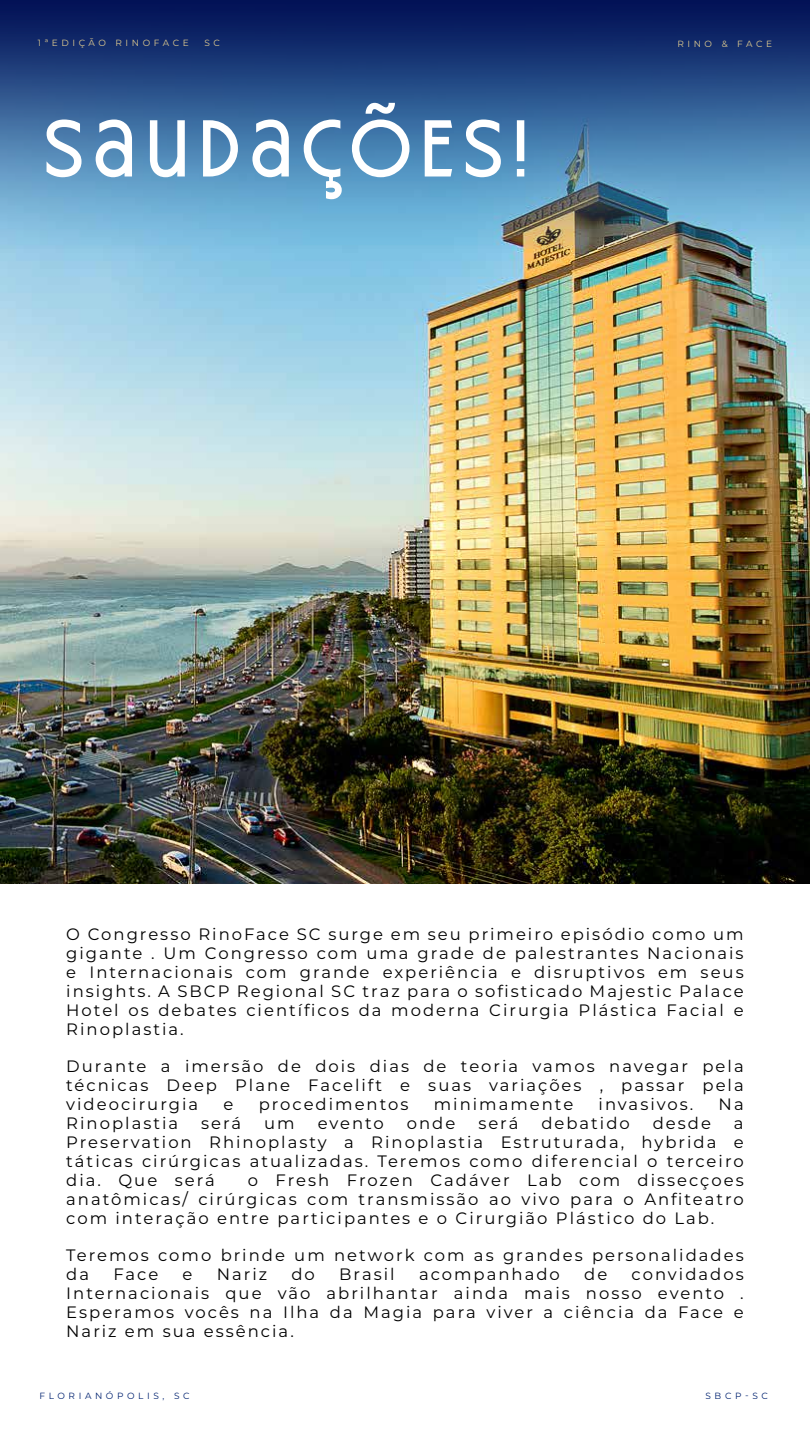
<style>
.page{position:relative;width:810px;height:1440px;background:#fff}
.page>*{position:absolute;margin:0;border:0;box-sizing:border-box;transform-origin:0 0}
.t1{font:700 75px "Florisha";letter-spacing:.035em;color:#fff}
.t2{font:16.5px/18.9px "Montserrat";letter-spacing:.12em;color:#000;text-align:justify}
.t3{font:9px "Montserrat";letter-spacing:.4em;color:#deca8f}
.t4{font:9px "Montserrat";letter-spacing:.4em;color:#002270}
</style>
<div class="page">
<img style="left:0;top:248px;width:810px;height:635px">
<svg style="left:0;top:0;width:810px;height:248px;background:#3e699a"></svg>
<p class="t3" style="left:38px;top:37px;width:153px">1ªEDIÇÃO RINOFACE</p>
<p class="t3" style="left:204px;top:37px;width:17px">S C</p>
<p class="t3" style="left:677px;top:38px;width:96px">RINO &amp; FACE</p>
<h1 class="t1" style="left:41px;top:95px;width:489px">SAUDAÇÕES!</h1>
<p class="t2" style="left:66px;top:924px;width:679px">O Congresso RinoFace SC surge em seu primeiro episódio como um gigante . Um Congresso com uma grade de palestrantes Nacionais e Internacionais com grande experiência e disruptivos em seus insights. A SBCP Regional SC traz para o sofisticado Majestic Palace Hotel os debates científicos da moderna Cirurgia Plástica Facial e Rinoplastia.</p>
<p class="t2" style="left:66px;top:1057px;width:679px">Durante a imersão de dois dias de teoria vamos navegar pela técnicas Deep Plane Facelift e suas variações , passar pela videocirurgia</p>
<p class="t2" style="left:223px;top:1094px;width:11px">e</p>
<p class="t2" style="left:259px;top:1094px;width:151px">procedimentos</p>
<p class="t2" style="left:434px;top:1094px;width:141px">minimamente</p>
<p class="t2" style="left:599px;top:1094px;width:96px">invasivos.</p>
<p class="t2" style="left:719px;top:1094px;width:27px">Na</p>
<p class="t2" style="left:66px;top:1113px;width:113px">Rinoplastia</p>
<p class="t2" style="left:201px;top:1113px;width:42px">será</p>
<p class="t2" style="left:264px;top:1113px;width:32px">um</p>
<p class="t2" style="left:318px;top:1113px;width:68px">evento</p>
<p class="t2" style="left:407px;top:1113px;width:50px">onde</p>
<p class="t2" style="left:478px;top:1113px;width:42px">será</p>
<p class="t2" style="left:541px;top:1113px;width:90px">debatido</p>
<p class="t2" style="left:653px;top:1113px;width:60px">desde</p>
<p class="t2" style="left:66px;top:1113px;width:679px;text-indent:668px">a Preservation Rhinoplasty a Rinoplastia Estruturada, hybrida e táticas cirúrgicas atualizadas. Teremos como diferencial o terceiro dia. Que será</p>
<p class="t2" style="left:66px;top:1170px;width:679px;text-indent:182px">o Fresh Frozen Cadáver Lab com dissecçoes anatômicas/ cirúrgicas com transmissão ao vivo para o Anfiteatro com interação entre participantes e o Cirurgião Plástico do Lab.</p>
<p class="t2" style="left:66px;top:1246px;width:679px">Teremos como brinde um network com as grandes personalidades da</p>
<p class="t2" style="left:66px;top:1264px;width:679px;text-indent:565px">convidados Internacionais que vão abrilhantar ainda mais nosso evento .<br>Esperamos vocês na Ilha da Magia para viver a ciência da Face e Nariz em sua essência.</p>
<p class="t2" style="left:113px;top:1264px;width:46px">Face</p>
<p class="t2" style="left:183px;top:1264px;width:11px">e</p>
<p class="t2" style="left:217px;top:1264px;width:52px">Nariz</p>
<p class="t2" style="left:291px;top:1264px;width:25px">do</p>
<p class="t2" style="left:339px;top:1264px;width:57px">Brasil</p>
<p class="t2" style="left:419px;top:1264px;width:142px">acompanhado</p>
<p class="t2" style="left:584px;top:1264px;width:25px">de</p>
<p class="t4" style="left:40px;top:1390px;width:152px">FLORIANÓPOLIS, SC</p>
<p class="t4" style="left:706px;top:1390px;width:64px">SBCP-SC</p>
</div>
